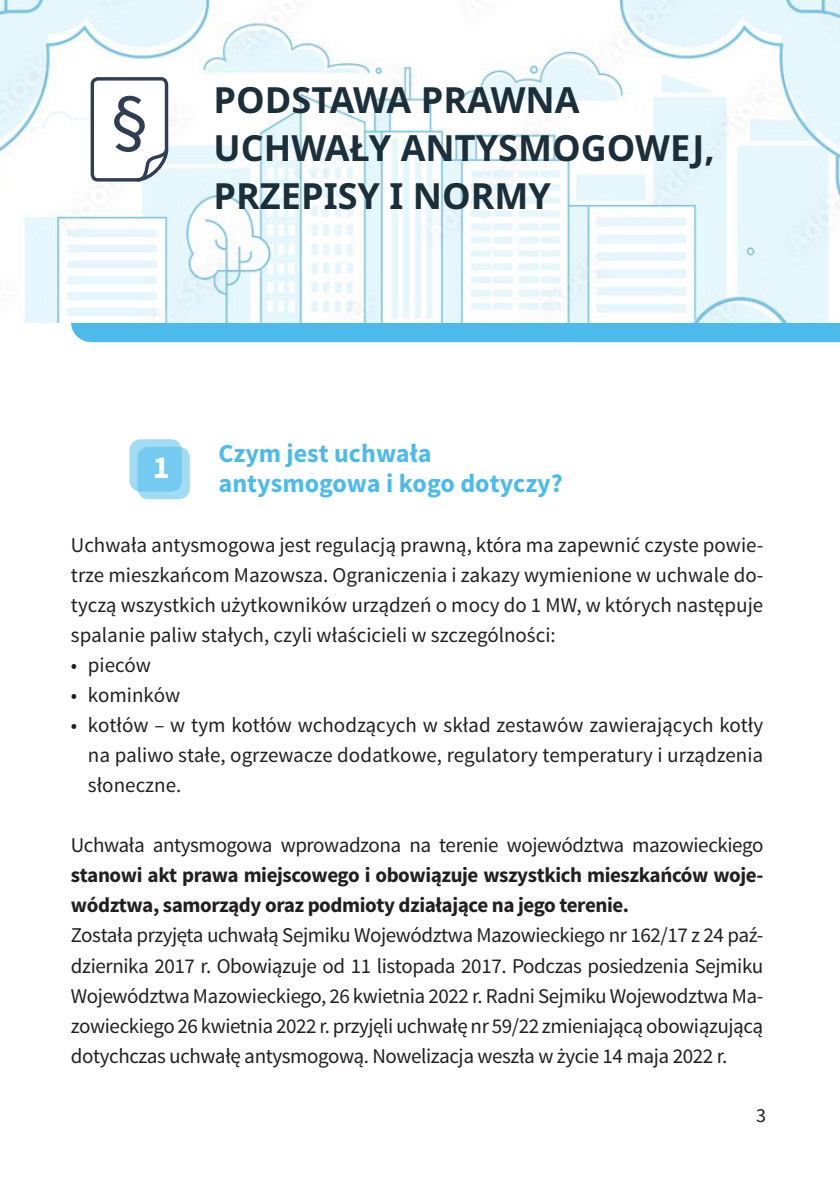
<style>
.page{position:relative;width:840px;height:1191px;background:#fff}
.page>*{position:absolute;margin:0;border:0;box-sizing:border-box;transform-origin:0 0}
.t1{font:700 36px/48px "Noto Sans";color:#1a2f39}
.t2{font:700 32px "Source Sans Pro";color:#fff}
.t3{font:700 26px/30px "Source Sans Pro";color:#4cbbeb}
.t4{font:21px/30px "Source Sans Pro";letter-spacing:-.02em;color:#231f20;text-align:justify}
.t5{font:700 21px/30px "Source Sans Pro";letter-spacing:-.02em;color:#231f20}
.t6{font:21px "Source Sans Pro";color:#231f20}
.t7{font:20px "Source Sans Pro";color:#231f20}
</style>
<div class="page">
<div style="left:91px;top:302px;width:748px;height:40px;background:#4cbbeb"></div>
<img style="left:0;top:0;width:839px;height:322px">
<svg style="left:89px;top:75px;width:82px;height:108px"></svg>
<div style="left:129px;top:439px;width:53px;height:52px;background:#a2dbf4;border-radius:11px"></div>
<svg style="left:137px;top:447px;width:53px;height:52px;background:#81cef0"></svg>
<h1 class="t1" style="left:213px;top:77px;width:502px">PODSTAWA PRAWNA<br>UCHWAŁY ANTYSMOGOWEJ,<br>PRZEPISY I NORMY</h1>
<p class="t3" style="left:218px;top:439px;width:345px">Czym jest uchwała antysmogowa i kogo dotyczy?</p>
<p class="t4" style="left:71px;top:530px;width:693px">Uchwała antysmogowa jest regulacją prawną, która ma zapewnić czyste powie&shy;trze mieszkańcom Mazowsza. Ograniczenia i zakazy wymienione w uchwale do&shy;tyczą wszystkich użytkowników urządzeń o mocy do 1 MW, w których następuje spalanie paliw stałych, czyli właścicieli w szczególności:</p>
<p class="t4" style="left:71px;top:650px;width:81px">• pieców</p>
<p class="t6" style="left:71px;top:682px;width:111px">• kominków</p>
<p class="t4" style="left:88px;top:710px;width:676px;text-indent:-17px">• kotłów – w tym kotłów wchodzących w skład zestawów zawierających kotły na paliwo stałe, ogrzewacze dodatkowe, regulatory temperatury i urządzenia słoneczne.</p>
<h2 class="t2" style="left:153px;top:447px;width:18px">1</h2>
<p class="t4" style="left:71px;top:831px;width:693px">Uchwała antysmogowa wprowadzona na terenie województwa mazowieckiego</p>
<p class="t5" style="left:71px;top:861px;width:693px">stanowi akt prawa miejscowego i obowiązuje wszystkich mieszkańców woje&shy;wództwa, samorządy oraz podmioty działające na jego terenie.</p>
<p class="t4" style="left:71px;top:921px;width:693px">Została przyjęta uchwałą Sejmiku Województwa Mazowieckiego nr 162/17 z 24 paź&shy;dziernika 2017 r. Obowiązuje od 11 listopada 2017. Podczas posiedzenia Sejmiku Województwa Mazowieckiego, 26 kwietnia 2022 r. Radni Sejmiku Wojewodztwa Ma&shy;zowieckiego 26 kwietnia 2022 r. przyjęli uchwałę nr 59/22 zmieniającą obowiązującą dotychczas uchwałę antysmogową. Nowelizacja weszła w życie 14 maja 2022 r.</p>
<p class="t7" style="left:755px;top:1103px;width:11px">3</p>
</div>
